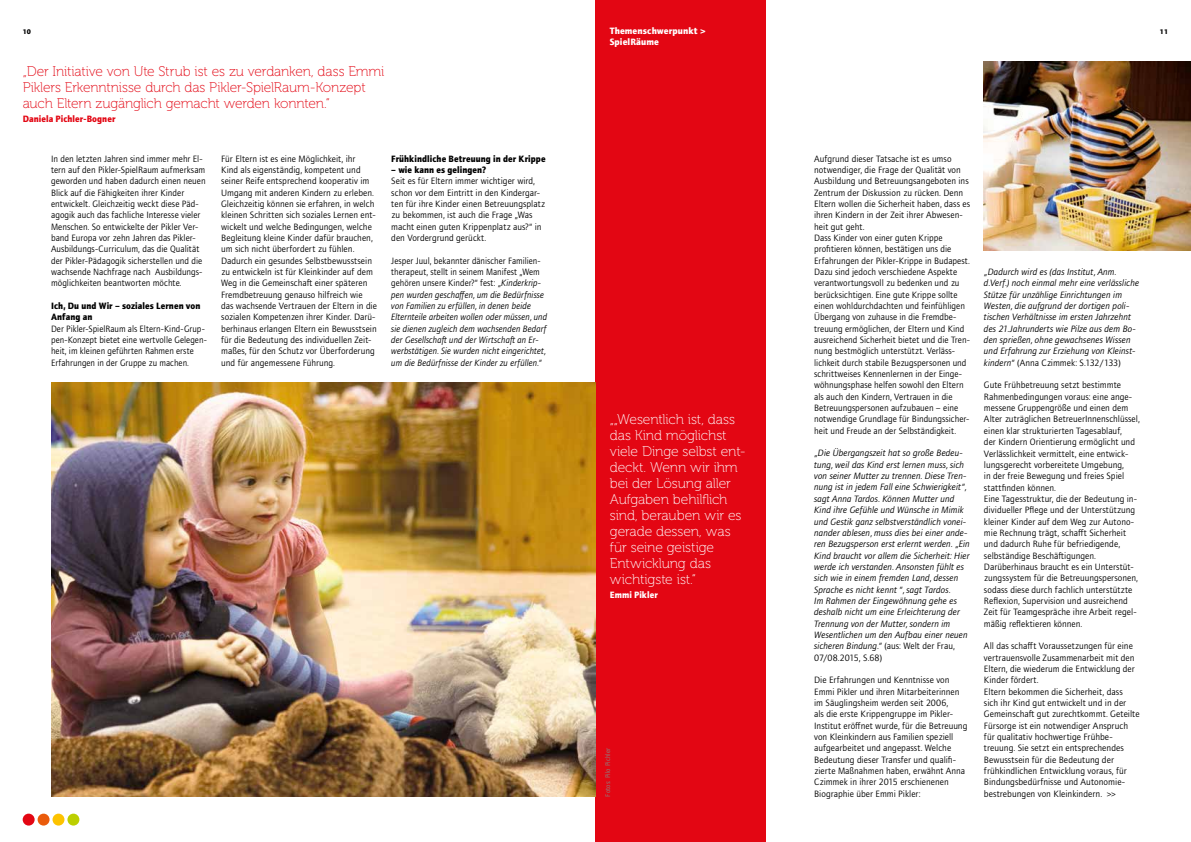
<style>
.page{position:relative;width:1191px;height:842px;background:#fff}
.page>*{position:absolute;margin:0;border:0;box-sizing:border-box;transform-origin:0 0}
.t1{font:14px/16px "Museo 100";letter-spacing:-.01em;color:#fff}
.t2{font:14px/16px "Museo 100";letter-spacing:-.015em;color:#e30613}
.t3{font:9.5px/11.3px "Foundry Journal";color:#000}
.t4{font:italic 9.5px/11.3px "Foundry Journal";color:#000}
.t5{font:italic 9.5px/11.3px "Foundry Journal";color:#000;scale:.96 1}
.t6{font:9.5px/11.3px "Foundry Journal";color:#000;scale:.96 1}
.t7{font:700 9.5px/11.3px "Foundry Journal";letter-spacing:.01em;color:#000;scale:.95 1}
.t8{font:700 9.5px/11.2px "Foundry Journal";letter-spacing:.01em;color:#fff}
.t9{font:700 9.5px "Foundry Journal";letter-spacing:.01em;color:#e30613;scale:.95 1}
.t10{font:700 9.5px "Foundry Journal";letter-spacing:.01em;color:#fff;scale:.95 1}
.t11{font:7px "Foundry Journal";letter-spacing:.015em;color:#878787}
.t12{font:700 7px "Foundry Journal";color:#000}
.s1{font-style:normal}
</style>
<div class="page">
<div style="left:23px;top:814px;width:12px;height:11px;background:#e30613;border-radius:50%"></div>
<div style="left:38px;top:814px;width:12px;height:11px;background:#ea5b0b;border-radius:50%"></div>
<div style="left:53px;top:814px;width:11px;height:11px;background:#fdc300;border-radius:50%"></div>
<div style="left:67px;top:814px;width:12px;height:11px;background:#bccf00;border-radius:50%"></div>
<div style="left:595px;top:0;width:170px;height:842px;background:#e30613"></div>
<img style="left:51px;top:383px;width:544px;height:414px">
<img style="left:984px;top:61px;width:207px;height:189px">
<p class="t8" style="left:609px;top:25px;width:98px">Themenschwerpunkt &gt;<br>SpielRäume</p>
<p class="t12" style="left:23px;top:27px;width:10px">10</p>
<p class="t12" style="left:1159px;top:27px;width:10px">11</p>
<h1 class="t2" style="left:23px;top:63px;width:363px">„Der Initiative von Ute Strub ist es zu verdanken, dass Emmi<br>Piklers Erkenntnisse durch das Pikler-SpielRaum-Konzept auch Eltern zugänglich gemacht werden konnten.“</h1>
<p class="t9" style="left:23px;top:113px;width:99px">Daniela Pichler-Bogner</p>
<p class="t3" style="left:51px;top:153px;width:156px">In den letzten Jahren sind immer mehr El&shy;tern auf den Pikler-SpielRaum aufmerksam geworden und haben dadurch einen neuen Blick auf die Fähigkeiten ihrer Kinder entwickelt. Gleichzeitig weckt diese Päd&shy;agogik auch das fachliche Interesse vieler Menschen. So entwickelte der Pikler Ver&shy;band Europa vor zehn Jahren das Pikler-Ausbildungs-Curriculum, das die Qualität der Pikler-Pädagogik sicherstellen und die wachsende Nachfrage nach Ausbildungs&shy;möglichkeiten beantworten möchte.</p>
<p class="t7" style="left:51px;top:300px;width:159px">Ich, Du und Wir – soziales Lernen von<br>Anfang an</p>
<p class="t6" style="left:51px;top:323px;width:164px">Der Pikler-SpielRaum als Eltern-Kind-Grup&shy;pen-Konzept bietet eine wertvolle Gelegen&shy;heit, im kleinen geführten Rahmen erste Erfahrungen in der Gruppe zu machen.</p>
<p class="t3" style="left:221px;top:153px;width:157px">Für Eltern ist es eine Möglichkeit, ihr<br>Kind als eigenständig, kompetent und seiner Reife entsprechend kooperativ im Umgang mit anderen Kindern zu erleben.<br>Gleichzeitig können sie erfahren, in welch kleinen Schritten sich soziales Lernen ent&shy;wickelt und welche Bedingungen, welche Begleitung kleine Kinder dafür brauchen, um sich nicht überfordert zu fühlen.<br>Dadurch ein gesundes Selbstbewusstsein zu entwickeln ist für Kleinkinder auf dem Weg in die Gemeinschaft einer späteren Fremdbetreuung genauso hilfreich wie das wachsende Vertrauen der Eltern in die sozialen Kompetenzen ihrer Kinder. Darü&shy;berhinaus erlangen Eltern ein Bewusstsein für die Bedeutung des individuellen Zeit&shy;maßes, für den Schutz vor Überforderung und für angemessene Führung.</p>
<p class="t7" style="left:391px;top:153px;width:164px">Frühkindliche Betreuung in der Krippe</p>
<p class="t7" style="left:391px;top:164px;width:101px">– wie kann es gelingen?</p>
<p class="t3" style="left:391px;top:175px;width:155px">Seit es für Eltern immer wichtiger wird, schon vor dem Eintritt in den Kindergar&shy;ten für ihre Kinder einen Betreuungsplatz zu bekommen, ist auch die Frage „Was macht einen guten Krippenplatz aus?“ in den Vordergrund gerückt.</p>
<p class="t5" style="left:391px;top:255px;width:164px"><span class="s1">Jesper Juul, bekannter dänischer Familien&shy;therapeut, stellt in seinem Manifest „Wem gehören unsere Kinder?“ fest:</span> „Kinderkrip&shy;pen wurden geschaffen, um die Bedürfnisse von Familien zu erfüllen, in denen beide Elternteile arbeiten wollen oder müssen, und sie dienen zugleich dem wachsenden Bedarf der Gesellschaft und der Wirtschaft an Er&shy;werbstätigen. Sie wurden nicht eingerichtet, um die Bedürfnisse der Kinder zu erfüllen.“</p>
<h1 class="t1" style="left:610px;top:412px;width:137px">„„Wesentlich ist, dass das Kind möglichst viele Dinge selbst ent&shy;deckt. Wenn wir ihm bei der Lösung aller<br>Aufgaben behilflich sind, berauben wir es gerade dessen, was für seine geistige<br>Entwicklung das wichtigste ist.“</h1>
<p class="t10" style="left:610px;top:590px;width:52px">Emmi Pikler</p>
<p class="t11" style="left:604px;top:797px;width:50px;rotate:-90deg">Fotos: Pilo Pichler</p>
<p class="t3" style="left:814px;top:153px;width:157px">Aufgrund dieser Tatsache ist es umso notwendiger, die Frage der Qualität von Ausbildung und Betreuungsangeboten ins Zentrum der Diskussion zu rücken. Denn Eltern wollen die Sicherheit haben, dass es ihren Kindern in der Zeit ihrer Abwesen&shy;heit gut geht.<br>Dass Kinder von einer guten Krippe profitieren können, bestätigen uns die Erfahrungen der Pikler-Krippe in Budapest.<br>Dazu sind jedoch verschiedene Aspekte verantwortungsvoll zu bedenken und zu berücksichtigen. Eine gute Krippe sollte einen wohldurchdachten und feinfühligen Übergang von zuhause in die Fremdbe&shy;treuung ermöglichen, der Eltern und Kind ausreichend Sicherheit bietet und die Tren&shy;nung bestmöglich unterstützt. Verläss&shy;lichkeit durch stabile Bezugspersonen und schrittweises Kennenlernen in der Einge&shy;wöhnungsphase helfen sowohl den Eltern als auch den Kindern, Vertrauen in die Betreuungspersonen aufzubauen – eine notwendige Grundlage für Bindungssicher&shy;heit und Freude an der Selbständigkeit.</p>
<p class="t4" style="left:814px;top:448px;width:157px">„Die Übergangszeit hat so große Bedeu&shy;tung, weil das Kind erst lernen muss, sich von seiner Mutter zu trennen. Diese Tren&shy;nung ist in jedem Fall eine Schwierigkeit“, sagt Anna Tardos. Können Mutter und Kind ihre Gefühle und Wünsche in Mimik und Gestik ganz selbstverständlich vonei&shy;nander ablesen, muss dies bei einer ande&shy;ren Bezugsperson erst erlernt werden. „Ein Kind braucht vor allem die Sicherheit: Hier werde ich verstanden. Ansonsten fühlt es sich wie in einem fremden Land, dessen Sprache es nicht kennt “, sagt Tardos.<br>Im Rahmen der Eingewöhnung gehe es deshalb nicht um eine Erleichterung der Trennung von der Mutter, sondern im Wesentlichen um den Aufbau einer neuen sicheren Bindung.“ <span class="s1">(aus: Welt der Frau, 07/08.2015, S.68)</span></p>
<p class="t3" style="left:814px;top:674px;width:155px">Die Erfahrungen und Kenntnisse von Emmi Pikler und ihren Mitarbeiterinnen im Säuglingsheim werden seit 2006,<br>als die erste Krippengruppe im Pikler-Institut eröffnet wurde, für die Betreuung von Kleinkindern aus Familien speziell aufgearbeitet und angepasst. Welche Bedeutung dieser Transfer und qualifi&shy;zierte Maßnahmen haben, erwähnt Anna Czimmek in ihrer 2015 erschienenen Biographie über Emmi Pikler:</p>
<p class="t4" style="left:984px;top:266px;width:157px">„Dadurch wird es (das Institut, Anm. d.Verf.) noch einmal mehr eine verlässliche Stütze für unzählige Einrichtungen im Westen, die aufgrund der dortigen poli&shy;tischen Verhältnisse im ersten Jahrzehnt des 21.Jahrunderts wie Pilze aus dem Bo&shy;den sprießen, ohne gewachsenes Wissen und Erfahrung zur Erziehung von Kleinst&shy;kindern“ <span class="s1">(Anna Czimmek: S.132/133)</span></p>
<p class="t3" style="left:984px;top:380px;width:157px">Gute Frühbetreuung setzt bestimmte Rahmenbedingungen voraus: eine ange&shy;messene Gruppengröße und einen dem Alter zuträglichen BetreuerInnenschlüssel, einen klar strukturierten Tagesablauf,<br>der Kindern Orientierung ermöglicht und Verlässlichkeit vermittelt, eine entwick&shy;lungsgerecht vorbereitete Umgebung,<br>in der freie Bewegung und freies Spiel stattfinden können.<br>Eine Tagesstruktur, die der Bedeutung in&shy;dividueller Pflege und der Unterstützung kleiner Kinder auf dem Weg zur Autono&shy;mie Rechnung trägt, schafft Sicherheit und dadurch Ruhe für befriedigende, selbständige Beschäftigungen.<br>Darüberhinaus braucht es ein Unterstüt&shy;zungssystem für die Betreuungspersonen, sodass diese durch fachlich unterstützte Reflexion, Supervision und ausreichend Zeit für Teamgespräche ihre Arbeit regel&shy;mäßig reflektieren können.</p>
<p class="t3" style="left:984px;top:640px;width:157px">All das schafft Voraussetzungen für eine vertrauensvolle Zusammenarbeit mit den Eltern, die wiederum die Entwicklung der Kinder fördert.<br>Eltern bekommen die Sicherheit, dass<br>sich ihr Kind gut entwickelt und in der Gemeinschaft gut zurechtkommt. Geteilte Fürsorge ist ein notwendiger Anspruch für qualitativ hochwertige Frühbe&shy;treuung. Sie setzt ein entsprechendes Bewusstsein für die Bedeutung der frühkindlichen Entwicklung voraus, für Bindungsbedürfnisse und Autonomie&shy;bestrebungen von Kleinkindern. &gt;&gt;</p>
</div>
